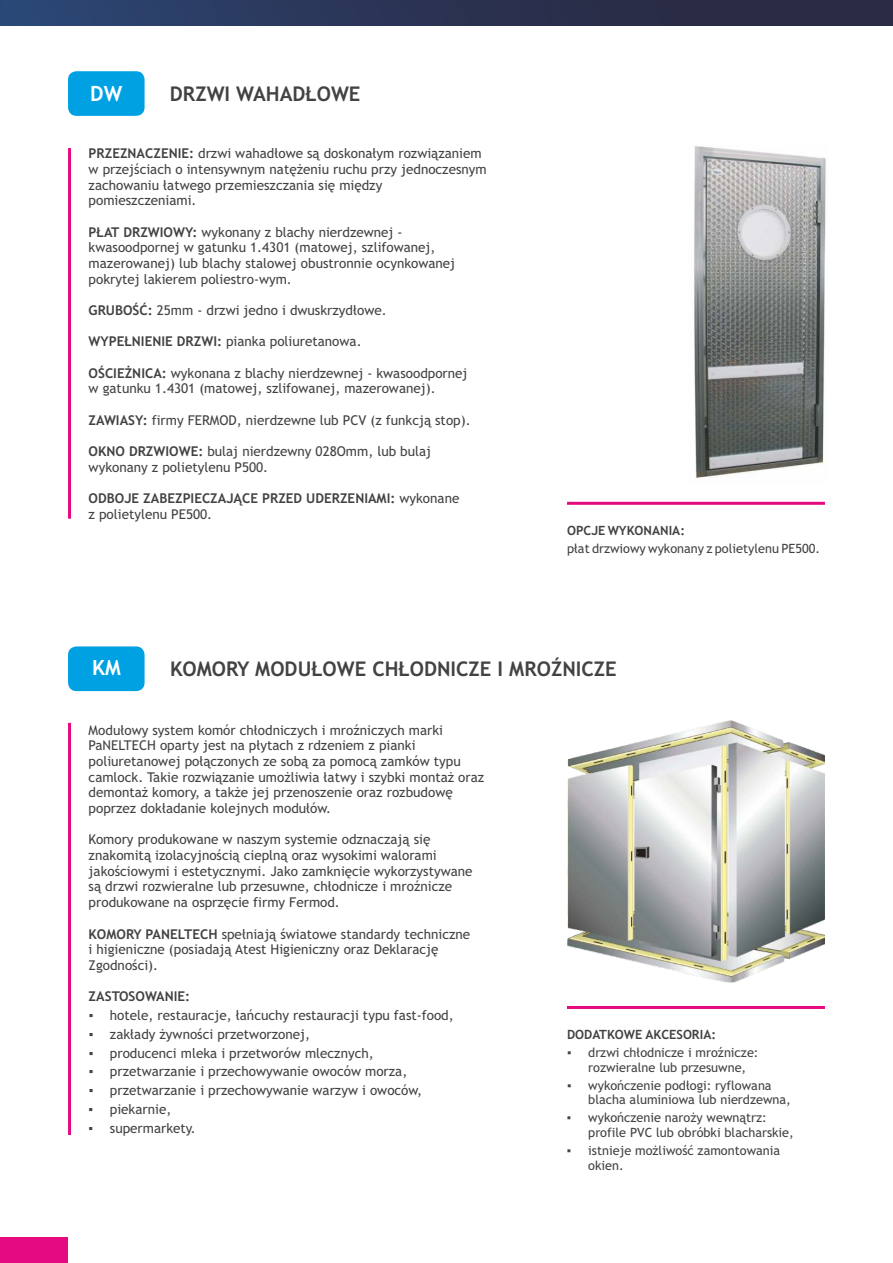
<style>
.page{position:relative;width:893px;height:1263px;background:#fff}
.page>*{position:absolute;margin:0;border:0;box-sizing:border-box;transform-origin:0 0}
.t1{font:700 21px "Trebuchet MS";color:#fff}
.t2{font:700 20.25px "Trebuchet MS";color:#424242}
.t3{font:13.5px/15.8px "Trebuchet MS";color:#424242}
.t4{font:700 13.5px/15.8px "Trebuchet MS";color:#424242}
.t5{font:12.75px/14.9px "Trebuchet MS";color:#424242}
.t6{font:700 12.75px "Trebuchet MS";color:#424242}
.s1{font-weight:700}
.s2{font-weight:400}
</style>
<div class="page">
<img style="left:0;top:0;width:893px;height:26px">
<hr style="left:567px;top:502px;width:258px;height:3px;background:#e60a80">
<hr style="left:567px;top:1006px;width:258px;height:3px;background:#e60a80">
<div style="left:68px;top:71px;width:77px;height:45px;background:#00a1e3;border-radius:9px"></div>
<div style="left:68px;top:646px;width:77px;height:45px;background:#00a1e3;border-radius:9px"></div>
<img style="left:567px;top:720px;width:258px;height:262px">
<img style="left:694px;top:146px;width:132px;height:333px">
<div style="left:0;top:1237px;width:68px;height:26px;background:#e60a80"></div>
<hr style="left:68px;top:148px;width:3px;height:371px;background:#e60a80">
<hr style="left:68px;top:723px;width:3px;height:412px;background:#e60a80">
<h1 class="t1" style="left:90px;top:85px;width:34px">DW</h1>
<h2 class="t2" style="left:170px;top:86px;width:192px">DRZWI WAHADŁOWE</h2>
<p class="t3" style="left:89px;top:147px;width:400px"><span class="s1">PRZEZNACZENIE:</span> drzwi wahadłowe są doskonałym rozwiązaniem w przejściach o intensywnym natężeniu ruchu przy jednoczesnym zachowaniu łatwego przemieszczania się między pomieszczeniami.</p>
<p class="t3" style="left:89px;top:225px;width:368px"><span class="s1">PŁAT DRZWIOWY:</span> wykonany z blachy nierdzewnej - kwasoodpornej w gatunku 1.4301 (matowej, szlifowanej, mazerowanej) lub blachy stalowej obustronnie ocynkowanej pokrytej lakierem poliestro-wym.</p>
<p class="t3" style="left:89px;top:304px;width:300px"><span class="s1">GRUBOŚĆ:</span> 25mm - drzwi jedno i dwuskrzydłowe.</p>
<p class="t3" style="left:89px;top:335px;width:274px"><span class="s1">WYPEŁNIENIE DRZWI:</span> pianka poliuretanowa.</p>
<p class="t3" style="left:89px;top:366px;width:380px"><span class="s1">OŚCIEŻNICA:</span> wykonana z blachy nierdzewnej - kwasoodpornej w gatunku 1.4301 (matowej, szlifowanej, mazerowanej).</p>
<p class="t3" style="left:89px;top:413px;width:383px"><span class="s1">ZAWIASY:</span> firmy FERMOD, nierdzewne lub PCV (z funkcją stop).</p>
<p class="t3" style="left:89px;top:445px;width:344px"><span class="s1">OKNO DRZWIOWE:</span> bulaj nierdzewny 028Omm, lub bulaj wykonany z polietylenu P500.</p>
<p class="t4" style="left:89px;top:492px;width:372px">ODBOJE ZABEZPIECZAJĄCE PRZED UDERZENIAMI: <span class="s2">wykonane z polietylenu PE500.</span></p>
<p class="t6" style="left:567px;top:526px;width:119px">OPCJE WYKONANIA:</p>
<p class="t5" style="left:567px;top:542px;width:255px">płat drzwiowy wykonany z polietylenu PE500.</p>
<h1 class="t1" style="left:92px;top:660px;width:30px">KM</h1>
<h2 class="t2" style="left:170px;top:661px;width:448px">KOMORY MODUŁOWE CHŁODNICZE I MROŹNICZE</h2>
<p class="t3" style="left:89px;top:723px;width:397px">Modułowy system komór chłodniczych i mroźniczych marki PaNELTECH oparty jest na płytach z rdzeniem z pianki poliuretanowej połączonych ze sobą za pomocą zamków typu camlock. Takie rozwiązanie umożliwia łatwy i szybki montaż oraz demontaż komory, a także jej przenoszenie oraz rozbudowę poprzez dokładanie kolejnych modułów.</p>
<p class="t3" style="left:89px;top:833px;width:385px">Komory produkowane w naszym systemie odznaczają się znakomitą izolacyjnością cieplną oraz wysokimi walorami jakościowymi i estetycznymi. Jako zamknięcie wykorzystywane są drzwi rozwieralne lub przesuwne, chłodnicze i mroźnicze produkowane na osprzęcie firmy Fermod.</p>
<p class="t3" style="left:89px;top:927px;width:383px"><span class="s1">KOMORY PANELTECH</span> spełniają światowe standardy techniczne i higieniczne (posiadają Atest Higieniczny oraz Deklarację<br>Zgodności).</p>
<p class="t4" style="left:89px;top:990px;width:103px">ZASTOSOWANIE:</p>
<p class="t3" style="left:89px;top:1008px;width:367px">▪ hotele, restauracje, łańcuchy restauracji typu fast-food,</p>
<p class="t3" style="left:89px;top:1027px;width:223px">▪ zakłady żywności przetworzonej,</p>
<p class="t3" style="left:89px;top:1046px;width:287px">▪ producenci mleka i przetworów mlecznych,</p>
<p class="t3" style="left:89px;top:1065px;width:320px">▪ przetwarzanie i przechowywanie owoców morza,</p>
<p class="t3" style="left:89px;top:1084px;width:335px">▪ przetwarzanie i przechowywanie warzyw i owoców,</p>
<p class="t3" style="left:89px;top:1103px;width:84px">▪ piekarnie,</p>
<p class="t3" style="left:89px;top:1121px;width:109px">▪ supermarkety.</p>
<p class="t6" style="left:567px;top:1030px;width:151px">DODATKOWE AKCESORIA:</p>
<p class="t5" style="left:588px;top:1046px;width:172px;text-indent:-21px">▪ drzwi chłodnicze i mroźnicze: rozwieralne lub przesuwne,</p>
<p class="t5" style="left:588px;top:1079px;width:204px;text-indent:-21px">▪ wykończenie podłogi: ryflowana blacha aluminiowa lub nierdzewna,</p>
<p class="t5" style="left:588px;top:1111px;width:207px;text-indent:-21px">▪ wykończenie naroży wewnątrz: profile PVC lub obróbki blacharskie,</p>
<p class="t5" style="left:588px;top:1144px;width:193px;text-indent:-21px">▪ istnieje możliwość zamontowania okien.</p>
</div>
